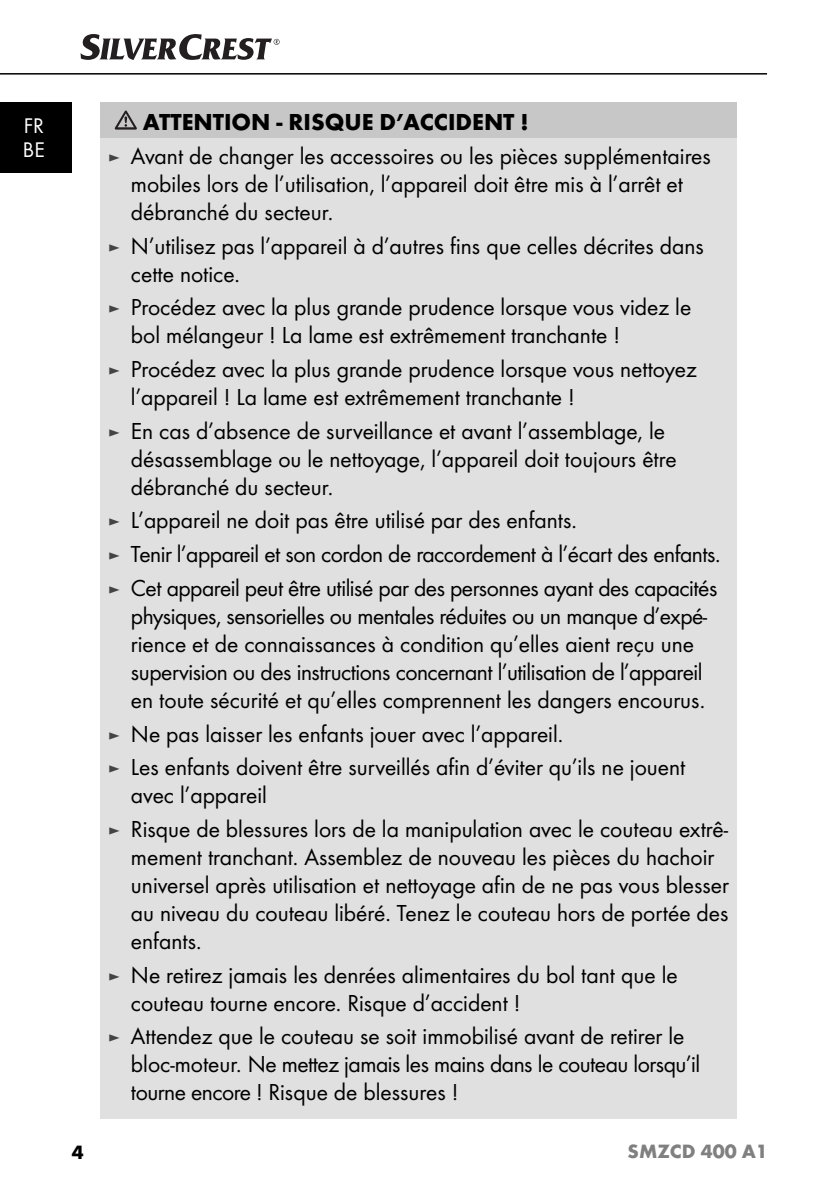
<style>
.page{position:relative;width:839px;height:1191px;background:#fff}
.page>*{position:absolute;margin:0;border:0;box-sizing:border-box;transform-origin:0 0}
.t1{font:24px/28px "Futura Boo";color:#000}
.t2{font:24px/28px "Futura Boo";letter-spacing:-.02em;color:#000}
.t3{font:700 24px "Futura";color:#000}
.t4{font:22px/24px "Futura Boo";color:#fff}
.t5{font:700 20px "Futura";color:#808080}
.t6{font:700 20px "Futura";color:#000}
.s1{font-size:18px;color:#444}
</style>
<div class="page">
<hr style="left:0;top:73px;width:767px;height:2px;background:#000">
<svg style="left:81px;top:34px;width:199px;height:26px"></svg>
<div style="left:0;top:102px;width:72px;height:71px;background:#000"></div>
<div style="left:100px;top:102px;width:637px;height:36px;background:#c7c7c7"></div>
<div style="left:100px;top:138px;width:637px;height:981px;background:#e0e0e0"></div>
<svg style="left:115px;top:110px;width:22px;height:20px"></svg>
<p class="t4" style="left:23px;top:115px;width:23px">FR<br>BE</p>
<p class="t6" style="left:72px;top:1144px;width:13px">4</p>
<p class="t3" style="left:143px;top:112px;width:387px">ATTENTION - RISQUE D’ACCIDENT !</p>
<p class="t1" style="left:131px;top:144px;width:581px;text-indent:-23px"><span class="s1">►</span> Avant de changer les accessoires ou les pièces supplémentaires mobiles lors de l’utilisation, l’appareil doit être mis à l’arrêt et débranché du secteur.</p>
<p class="t1" style="left:131px;top:234px;width:574px;text-indent:-23px"><span class="s1">►</span> N’utilisez pas l’appareil à d’autres fins que celles décrites dans cette notice.</p>
<p class="t1" style="left:131px;top:295px;width:562px;text-indent:-23px"><span class="s1">►</span> Procédez avec la plus grande prudence lorsque vous videz le bol mélangeur ! La lame est extrêmement tranchante !</p>
<p class="t1" style="left:131px;top:357px;width:567px;text-indent:-23px"><span class="s1">►</span> Procédez avec la plus grande prudence lorsque vous nettoyez l’appareil ! La lame est extrêmement tranchante !</p>
<p class="t1" style="left:131px;top:419px;width:547px;text-indent:-23px"><span class="s1">►</span> En cas d’absence de surveillance et avant l’assemblage, le désassemblage ou le nettoyage, l’appareil doit toujours être débranché du secteur.</p>
<p class="t2" style="left:108px;top:505px;width:614px;line-height:33.6px"><span class="s1">►</span> L’appareil ne doit pas être utilisé par des enfants.<br><span class="s1">►</span> Tenir l’appareil et son cordon de raccordement à l’écart des enfants. <span class="s1">►</span> Cet appareil peut être utilisé par des personnes ayant des capacités</p>
<p class="t2" style="left:131px;top:604px;width:578px">physiques, sensorielles ou mentales réduites ou un manque d’expé&shy;rience et de connaissances à condition qu’elles aient reçu une supervision ou des instructions concernant l’utilisation de l’appareil en toute sécurité et qu’elles comprennent les dangers encourus.</p>
<p class="t1" style="left:108px;top:718px;width:579px;line-height:33.6px"><span class="s1">►</span> Ne pas laisser les enfants jouer avec l’appareil.<br><span class="s1">►</span> Les enfants doivent être surveillés afin d’éviter qu’ils ne jouent</p>
<p class="t1" style="left:108px;top:780px;width:621px;line-height:33.6px;text-indent:23px">avec l’appareil<br><span class="s1">►</span> Risque de blessures lors de la manipulation avec le couteau extrê-</p>
<p class="t1" style="left:131px;top:845px;width:599px">mement tranchant. Assemblez de nouveau les pièces du hachoir universel après utilisation et nettoyage afin de ne pas vous blesser au niveau du couteau libéré. Tenez le couteau hors de portée des enfants.</p>
<p class="t1" style="left:131px;top:962px;width:548px;text-indent:-23px"><span class="s1">►</span> Ne retirez jamais les denrées alimentaires du bol tant que le couteau tourne encore. Risque d’accident !</p>
<p class="t1" style="left:131px;top:1024px;width:571px;text-indent:-23px"><span class="s1">►</span> Attendez que le couteau se soit immobilisé avant de retirer le bloc-moteur. Ne mettez jamais les mains dans le couteau lorsqu’il tourne encore ! Risque de blessures !</p>
<p class="t5" style="left:628px;top:1143px;width:142px">SMZCD 400 A1</p>
</div>
